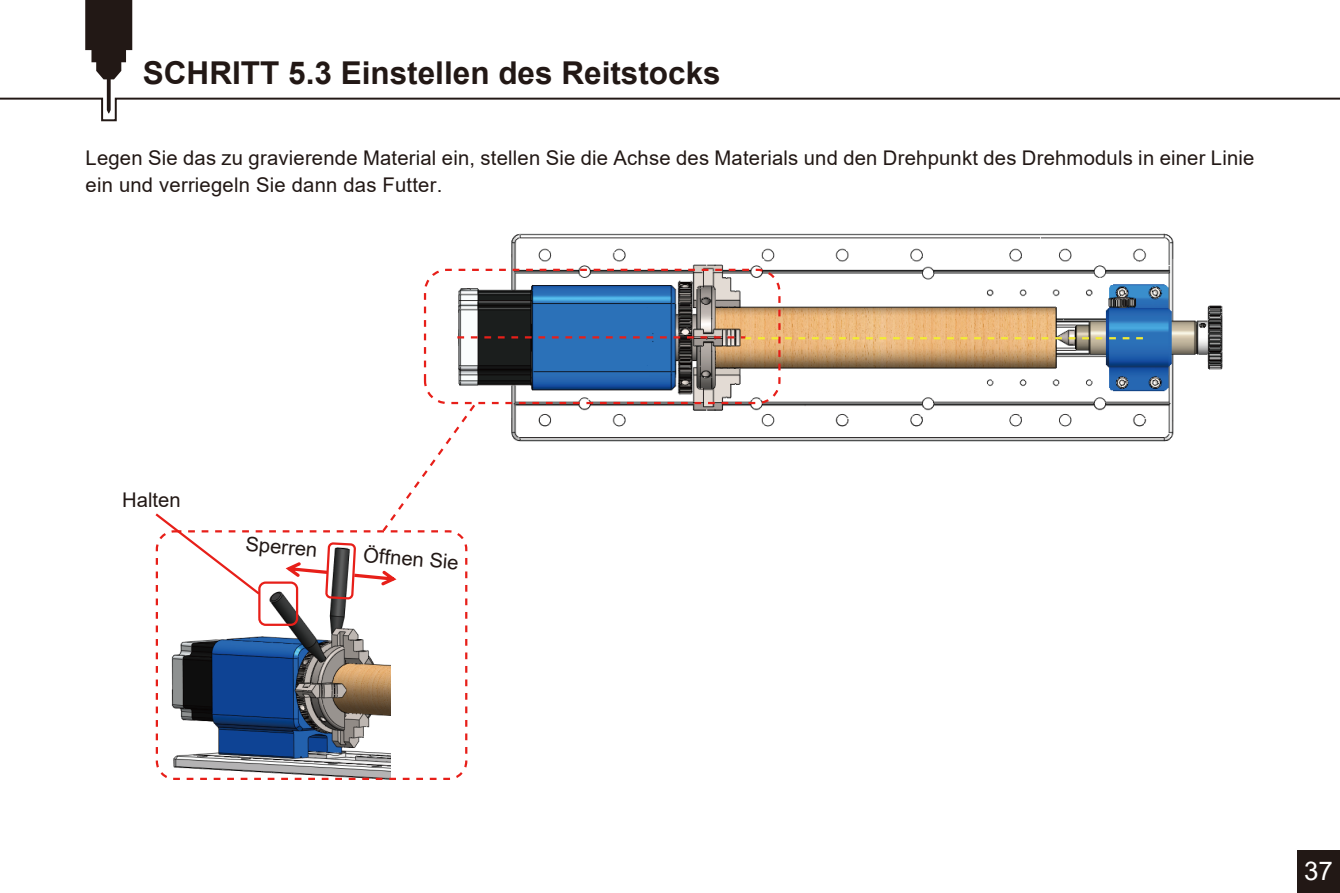
<style>
.page{position:relative;width:1340px;height:893px;background:#fff}
.page>*{position:absolute;margin:0;border:0;box-sizing:border-box;transform-origin:0 0}
.t1{font:700 31.5px "Arial";color:#221815}
.t2{font:25.88px "Arial";color:#fff}
.t3{font:20.25px/27px "Arial";letter-spacing:.01em;color:#221815}
</style>
<div class="page">
<img style="left:445px;top:233px;width:778px;height:209px">
<img style="left:171px;top:568px;width:219px;height:209px">
<div style="left:1297px;top:850px;width:42px;height:43px;background:#221815"></div>
<svg style="left:0;top:0;width:1339px;height:122px"></svg>
<div style="left:424px;top:269px;width:356px;height:135px;border:2px dashed #e71f19;border-radius:22px"></div>
<svg style="left:457px;top:336px;width:686px;height:3px;background:#b68f64"></svg>
<svg style="left:382px;top:402px;width:95px;height:132px"></svg>
<div style="left:258px;top:581px;width:40px;height:45px;border:2px solid #e71f19;border-radius:6px"></div>
<svg style="left:155px;top:513px;width:107px;height:84px"></svg>
<svg style="left:286px;top:542px;width:110px;height:57px"></svg>
<div style="left:156px;top:530px;width:311px;height:250px;border:2px dashed #e71f19;border-radius:18px"></div>
<h1 class="t1" style="left:143px;top:51px;width:579px">SCHRITT 5.3 Einstellen des Reitstocks</h1>
<p class="t3" style="left:86px;top:144px;width:1170px">Legen Sie das zu gravierende Material ein, stellen Sie die Achse des Materials und den Drehpunkt des Drehmoduls in einer Linie ein und verriegeln Sie dann das Futter.</p>
<p class="t3" style="left:122px;top:486px;width:60px">Halten</p>
<p class="t3" style="left:247px;top:530px;width:73px;rotate:5deg">Sperren</p>
<p class="t3" style="left:365px;top:541px;width:97px;rotate:5deg">Öffnen Sie</p>
<p class="t2" style="left:1304px;top:853px;width:30px">37</p>
</div>
